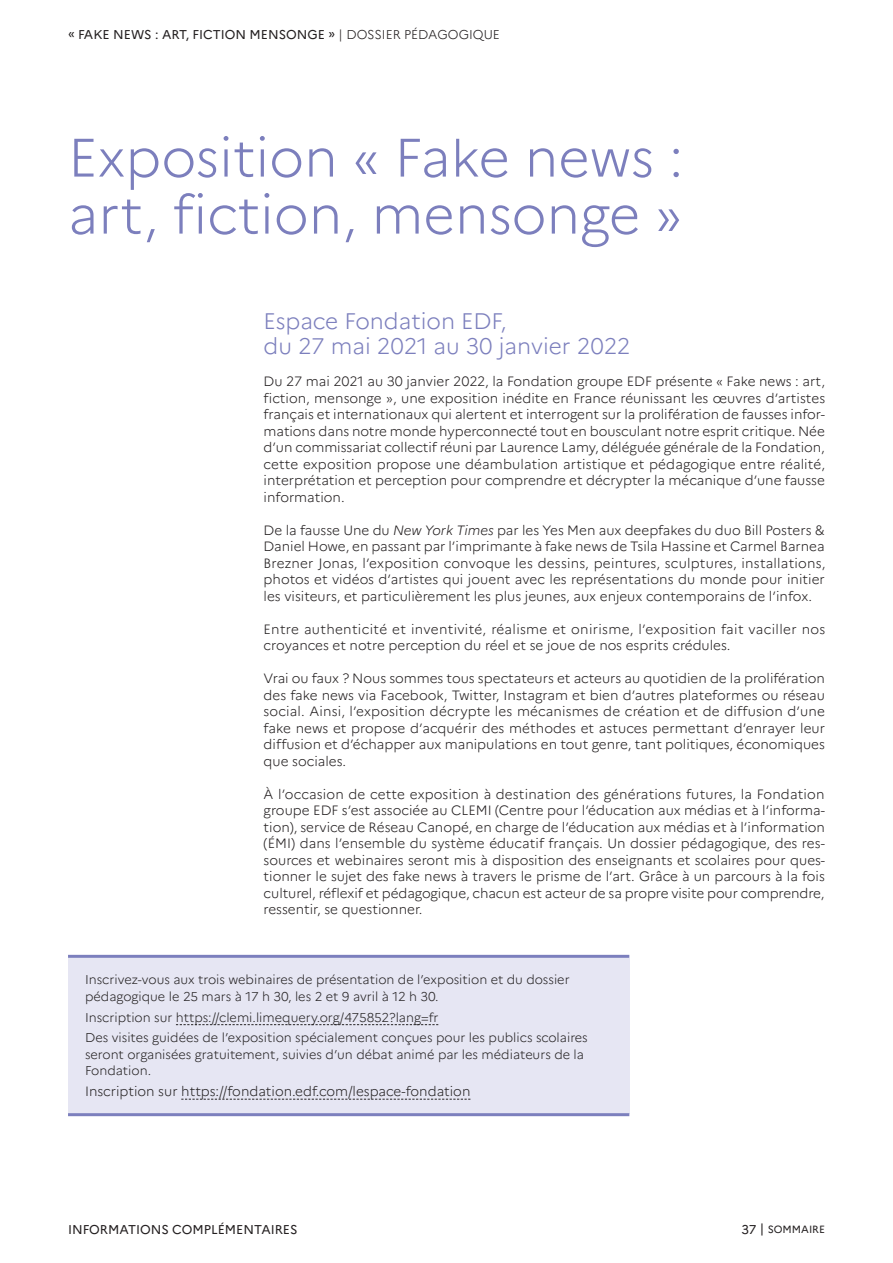
<style>
.page{position:relative;width:893px;height:1263px;background:#fff}
.page>*{position:absolute;margin:0;border:0;box-sizing:border-box;transform-origin:0 0}
.Titre{font:300 54px/57px "Marianne";color:#7c7fbd}
.Soutitre{font:300 22.5px/24.8px "Marianne";color:#7c7fbd}
.Texte_courant{font:300 13.5px/16.5px "Marianne";color:#231f20;text-align:justify}
.Encadre_texte{font:300 13.5px "Marianne";color:#262324}
.Encadre_texte-2{font:300 12.75px/16.5px "Marianne";color:#262324}
.t1{font:12.75px "Marianne";color:#231f20}
.t2{font:10.5px "Marianne";color:#231f20}
.s1{font-weight:300}
.s2{font-style:italic}
.s3{font-size:12.75px}
</style>
<div class="page">
<div style="left:68px;top:958px;width:561px;height:155px;background:#e6e6f3"></div>
<svg style="left:176px;top:1024px;width:262px;height:1px"></svg>
<svg style="left:181px;top:1099px;width:289px;height:1px"></svg>
<hr style="left:68px;top:955px;width:561px;height:3px;background:#7c7fbd">
<hr style="left:68px;top:1113px;width:561px;height:3px;background:#7c7fbd">
<p class="t1" style="left:68px;top:26px;width:433px">« FAKE NEWS : ART, FICTION MENSONGE » <span class="s1">| DOSSIER PÉDAGOGIQUE</span></p>
<p class="Titre" style="left:68px;top:129px;width:617px">Exposition « Fake news : art, fiction, mensonge »</p>
<p class="Soutitre" style="left:264px;top:308px;width:368px">Espace Fondation EDF,<br>du 27 mai 2021 au 30 janvier 2022</p>
<p class="Texte_courant" style="left:264px;top:373px;width:563px">Du 27 mai 2021 au 30 janvier 2022, la Fondation groupe EDF présente « Fake news : art, fiction, mensonge », une exposition inédite en France réunissant les œuvres d’artistes français et internationaux qui alertent et interrogent sur la prolifération de fausses infor&shy;mations dans notre monde hyperconnecté tout en bousculant notre esprit critique. Née d’un commissariat collectif réuni par Laurence Lamy, déléguée générale de la Fondation, cette exposition propose une déambulation artistique et pédagogique entre réalité, interprétation et perception pour comprendre et décrypter la mécanique d’une fausse information.</p>
<p class="Texte_courant" style="left:264px;top:522px;width:563px">De la fausse Une du <span class="s2">New York Times</span> par les Yes Men aux deepfakes du duo Bill Posters &amp; Daniel Howe, en passant par l’imprimante à fake news de Tsila Hassine et Carmel Barnea Brezner Jonas, l’exposition convoque les dessins, peintures, sculptures, installations, photos et vidéos d’artistes qui jouent avec les représentations du monde pour initier les visiteurs, et particulièrement les plus jeunes, aux enjeux contemporains de l’infox.</p>
<p class="Texte_courant" style="left:264px;top:621px;width:563px">Entre authenticité et inventivité, réalisme et onirisme, l’exposition fait vaciller nos croyances et notre perception du réel et se joue de nos esprits crédules.</p>
<p class="Texte_courant" style="left:264px;top:670px;width:563px">Vrai ou faux ? Nous sommes tous spectateurs et acteurs au quotidien de la prolifération des fake news via Facebook, Twitter, Instagram et bien d’autres plateformes ou réseau social. Ainsi, l’exposition décrypte les mécanismes de création et de diffusion d’une fake news et propose d’acquérir des méthodes et astuces permettant d’enrayer leur diffusion et d’échapper aux manipulations en tout genre, tant politiques, économiques que sociales.</p>
<p class="Texte_courant" style="left:264px;top:786px;width:563px">À l’occasion de cette exposition à destination des générations futures, la Fondation groupe EDF s’est associée au CLEMI (Centre pour l’éducation aux médias et à l’informa&shy;tion), service de Réseau Canopé, en charge de l’éducation aux médias et à l’information (ÉMI) dans l’ensemble du système éducatif français. Un dossier pédagogique, des res&shy;sources et webinaires seront mis à disposition des enseignants et scolaires pour ques&shy;tionner le sujet des fake news à travers le prisme de l’art. Grâce à un parcours à la fois culturel, réflexif et pédagogique, chacun est acteur de sa propre visite pour comprendre, ressentir, se questionner.</p>
<p class="Encadre_texte-2" style="left:85px;top:971px;width:486px">Inscrivez-vous aux trois webinaires de présentation de l’exposition et du dossier pédagogique le 25 mars à 17 h 30, les 2 et 9 avril à 12 h 30.</p>
<p class="Encadre_texte-2" style="left:85px;top:1009px;width:355px">Inscription sur https://clemi.limequery.org/475852?lang=fr</p>
<p class="Encadre_texte-2" style="left:85px;top:1029px;width:504px">Des visites guidées de l’exposition spécialement conçues pour les publics scolaires seront organisées gratuitement, suivies d’un débat animé par les médiateurs de la<br>Fondation.</p>
<p class="Encadre_texte" style="left:85px;top:1083px;width:387px">Inscription sur https://fondation.edf.com/lespace-fondation</p>
<p class="t1" style="left:68px;top:1221px;width:14px">INFORMATIONS</p>
<p class="t1" style="left:172px;top:1221px;width:10px">COMPLÉMENTAIRES</p>
<p class="t2" style="left:741px;top:1223px;width:85px"><span class="s3">37 |</span> SOMMAIRE</p>
</div>
